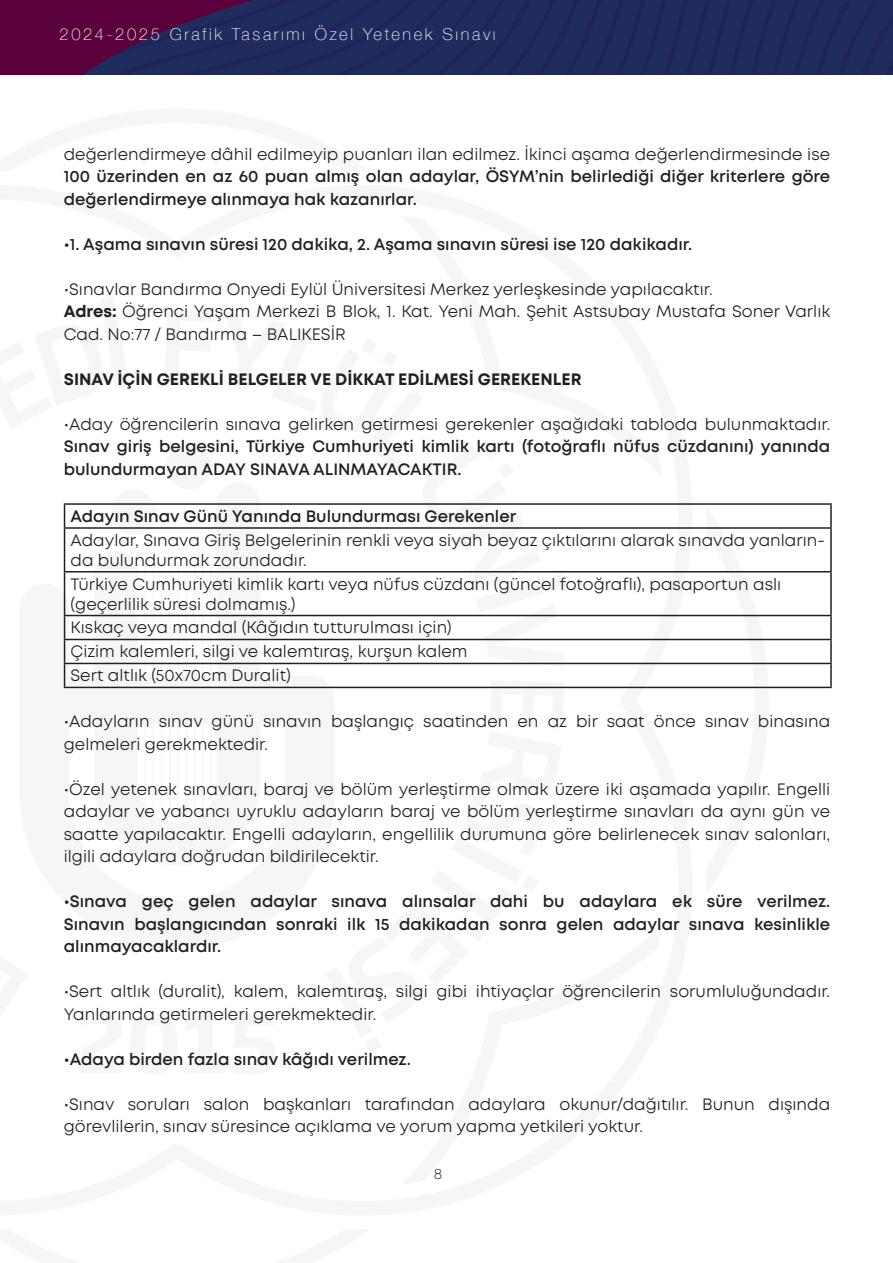
<style>
.page{position:relative;width:893px;height:1263px;background:#fff}
.page>*{position:absolute;margin:0;border:0;box-sizing:border-box;transform-origin:0 0}
.t1{font:16.5px/22.5px "Mont";color:#231f20}
.t2{font:600 16.5px/22.5px "Mont";color:#231f20}
.t3{font:700 16.5px "Mont";color:#231f20}
.t4{font:100 16.5px "Helvetica Neue";letter-spacing:.16em;color:#fff}
.t5{font:300 15px "Mont";color:#231f20}
.s1{font-weight:700}
</style>
<div class="page">
<img style="left:0;top:0;width:893px;height:75px">
<svg style="left:63px;top:503px;width:706px;height:186px"></svg>
<svg style="left:63px;top:584px;width:272px;height:105px"></svg>
<svg style="left:94px;top:505px;width:166px;height:184px;fill:#f6f6f6"></svg>
<svg style="left:109px;top:505px;width:105px;height:33px"></svg>
<hr style="left:144px;top:563px;width:2px;height:237px;background:#e7e9e8">
<hr style="left:153px;top:563px;width:1px;height:247px;background:#e7e9e8">
<hr style="left:161px;top:563px;width:1px;height:253px;background:#e7e9e8">
<hr style="left:169px;top:563px;width:2px;height:255px;background:#e7e9e8">
<hr style="left:177px;top:563px;width:2px;height:257px;background:#e7e9e8">
<hr style="left:185px;top:563px;width:2px;height:255px;background:#e7e9e8">
<hr style="left:193px;top:563px;width:2px;height:253px;background:#e7e9e8">
<hr style="left:202px;top:563px;width:1px;height:247px;background:#e7e9e8">
<hr style="left:210px;top:563px;width:1px;height:237px;background:#e7e9e8">
<hr style="left:64px;top:503px;width:768px;height:2px;background:#231f20">
<svg style="left:64px;top:505px;width:1px;height:22px"></svg>
<hr style="left:830px;top:505px;width:2px;height:22px;background:#231f20">
<hr style="left:64px;top:527px;width:768px;height:2px;background:#231f20">
<hr style="left:64px;top:529px;width:1px;height:42px;background:#231f20">
<hr style="left:830px;top:529px;width:2px;height:42px;background:#231f20">
<hr style="left:64px;top:571px;width:768px;height:1px;background:#231f20">
<hr style="left:64px;top:572px;width:1px;height:43px;background:#231f20">
<hr style="left:830px;top:572px;width:2px;height:43px;background:#231f20">
<hr style="left:64px;top:615px;width:768px;height:1px;background:#231f20">
<hr style="left:830px;top:616px;width:2px;height:23px;background:#231f20">
<hr style="left:64px;top:639px;width:768px;height:1px;background:#231f20">
<hr style="left:830px;top:640px;width:2px;height:23px;background:#231f20">
<hr style="left:64px;top:663px;width:768px;height:1px;background:#231f20">
<svg style="left:64px;top:616px;width:1px;height:71px"></svg>
<hr style="left:830px;top:664px;width:2px;height:23px;background:#231f20">
<hr style="left:64px;top:687px;width:768px;height:1px;background:#231f20">
<p class="t4" style="left:60px;top:22px;width:438px">2024-2025 Grafik Tasarımı Özel Yetenek Sınavı</p>
<p class="t1" style="left:64px;top:143px;width:768px">değerlendirmeye dâhil edilmeyip puanları ilan edilmez. İkinci aşama değerlendirmesinde ise</p>
<p class="t2" style="left:64px;top:165px;width:768px">100 üzerinden en az 60 puan almış olan adaylar, ÖSYM’nin belirlediği diğer kriterlere göre değerlendirmeye alınmaya hak kazanırlar.</p>
<p class="t2" style="left:64px;top:233px;width:630px">•1. Aşama sınavın süresi 120 dakika, 2. Aşama sınavın süresi ise 120 dakikadır.</p>
<p class="t1" style="left:64px;top:278px;width:768px">•Sınavlar Bandırma Onyedi Eylül Üniversitesi Merkez yerleşkesinde yapılacaktır.<br><span class="s1">Adres:</span> Öğrenci Yaşam Merkezi B Blok, 1. Kat. Yeni Mah. Şehit Astsubay Mustafa Soner Varlık<br>Cad. No:77 / Bandırma – BALIKESİR</p>
<p class="t3" style="left:64px;top:368px;width:519px">SINAV İÇİN GEREKLİ BELGELER VE DİKKAT EDİLMESİ GEREKENLER</p>
<p class="t1" style="left:64px;top:413px;width:768px">•Aday öğrencilerin sınava gelirken getirmesi gerekenler aşağıdaki tabloda bulunmaktadır.</p>
<p class="t2" style="left:64px;top:435px;width:768px">Sınav giriş belgesini, Türkiye Cumhuriyeti kimlik kartı (fotoğraflı nüfus cüzdanını) yanında bulundurmayan ADAY SINAVA ALINMAYACAKTIR.</p>
<p class="t2" style="left:71px;top:505px;width:447px">Adayın Sınav Günü Yanında Bulundurması Gerekenler</p>
<p class="t1" style="left:71px;top:530px;width:756px;line-height:19.8px">Adaylar, Sınava Giriş Belgelerinin renkli veya siyah beyaz çıktılarını alarak sınavda yanların&shy;da bulundurmak zorundadır.</p>
<p class="t1" style="left:71px;top:574px;width:712px;line-height:19.8px">Türkiye Cumhuriyeti kimlik kartı veya nüfus cüzdanı (güncel fotoğraflı), pasaportun aslı (geçerlilik süresi dolmamış.)</p>
<p class="t1" style="left:71px;top:616px;width:399px;line-height:24px">Kıskaç veya mandal (Kâğıdın tutturulması için)<br>Çizim kalemleri, silgi ve kalemtıraş, kurşun kalem<br>Sert altlık (50x70cm Duralit)</p>
<p class="t1" style="left:64px;top:710px;width:768px">•Adayların sınav günü sınavın başlangıç saatinden en az bir saat önce sınav binasına gelmeleri gerekmektedir.</p>
<p class="t1" style="left:64px;top:778px;width:768px;text-align:justify">•Özel yetenek sınavları, baraj ve bölüm yerleştirme olmak üzere iki aşamada yapılır. Engelli adaylar ve yabancı uyruklu adayların baraj ve bölüm yerleştirme sınavları da aynı gün ve saatte yapılacaktır. Engelli adayların, engellilik durumuna göre belirlenecek sınav salonları, ilgili adaylara doğrudan bildirilecektir.</p>
<p class="t2" style="left:64px;top:890px;width:768px;text-align:justify">•Sınava geç gelen adaylar sınava alınsalar dahi bu adaylara ek süre verilmez.<br>Sınavın başlangıcından sonraki ilk 15 dakikadan sonra gelen adaylar sınava kesinlikle alınmayacaklardır.</p>
<p class="t1" style="left:64px;top:980px;width:768px">•Sert altlık (duralit), kalem, kalemtıraş, silgi gibi ihtiyaçlar öğrencilerin sorumluluğundadır.<br>Yanlarında getirmeleri gerekmektedir.</p>
<p class="t2" style="left:64px;top:1048px;width:349px">•Adaya birden fazla sınav kâğıdı verilmez.</p>
<p class="t1" style="left:64px;top:1093px;width:768px">•Sınav soruları salon başkanları tarafından adaylara okunur/dağıtılır. Bunun dışında görevlilerin, sınav süresince açıklama ve yorum yapma yetkileri yoktur.</p>
<p class="t5" style="left:434px;top:1164px;width:10px">8</p>
</div>
